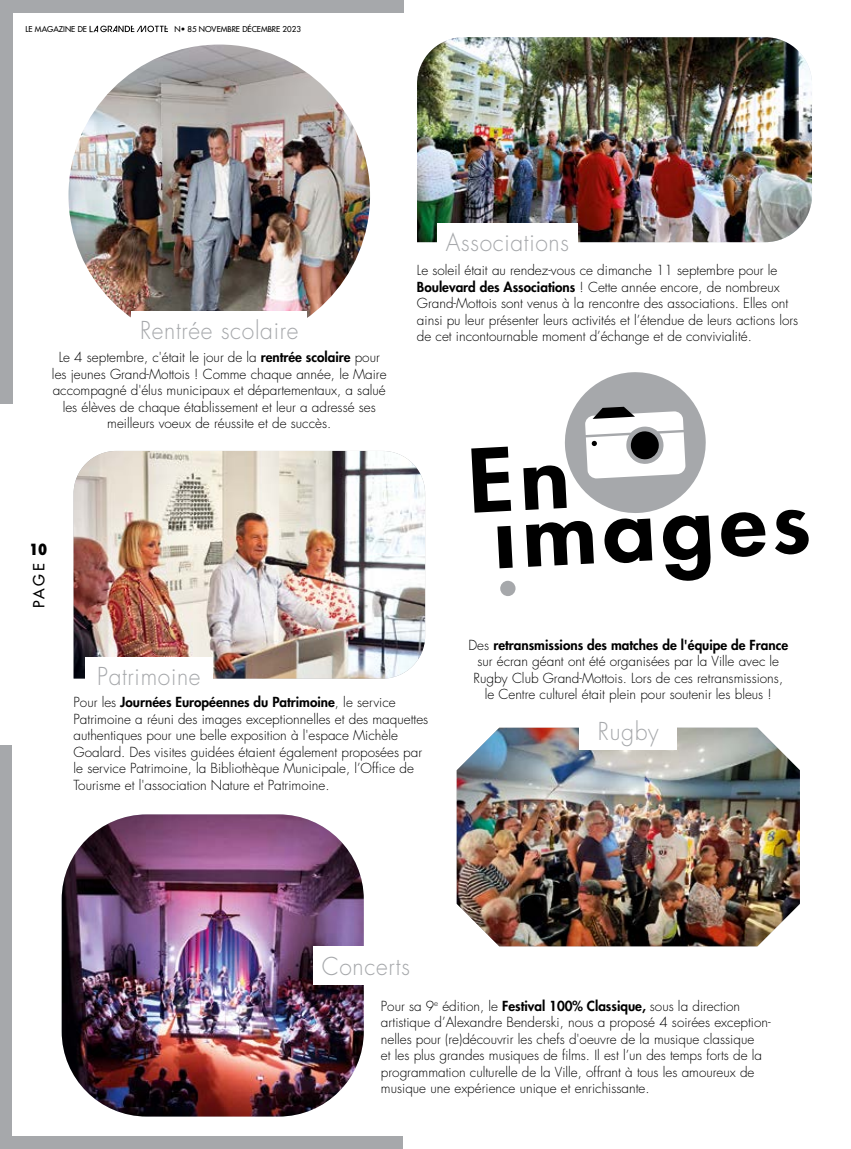
<style>
.page{position:relative;width:851px;height:1149px;background:#fff}
.page>*{position:absolute;margin:0;border:0;box-sizing:border-box;transform-origin:0 0}
.t1{font:300 24px "Futura Std";letter-spacing:.03em;color:#a6a8ab;scale:.95 1}
.t2{font:500 15px "Futura Std";color:#000}
.t3{font:800 condensed 15px "Futura Std";color:#000}
.t4{font:300 13.5px/16.5px "Futura Std";color:#000}
.t5{font:500 7.95px "Futura Std";color:#000}
.s1{font-weight:800}
</style>
<div class="page">
<div style="left:0;top:1135px;width:403px;height:13px;background:#a6a8ab"></div>
<div style="left:0;top:744px;width:11px;height:404px;background:#a6a8ab"></div>
<div style="left:0;top:0;width:13px;height:404px;background:#a6a8ab"></div>
<div style="left:0;top:0;width:404px;height:13px;background:#a6a8ab"></div>
<img style="left:417px;top:37px;width:394px;height:205px">
<img style="left:68px;top:45px;width:302px;height:301px;border-radius:150px">
<div style="left:132px;top:311px;width:175px;height:38px;background:#fff"></div>
<img style="left:62px;top:814px;width:302px;height:302px">
<svg style="left:471px;top:372px;width:338px;height:209px"></svg>
<div style="left:500px;top:580px;width:15px;height:16px;background:#a6a8ab;border-radius:50%"></div>
<div style="left:437px;top:223px;width:140px;height:38px;background:#fff"></div>
<img style="left:74px;top:451px;width:351px;height:227px">
<div style="left:85px;top:657px;width:128px;height:38px;background:#fff"></div>
<img style="left:456px;top:727px;width:343px;height:219px">
<div style="left:579px;top:711px;width:98px;height:38px;background:#fff"></div>
<div style="left:313px;top:946px;width:105px;height:38px;background:#fff"></div>
<svg style="left:89px;top:26px;width:79px;height:6px"></svg>
<p class="t5" style="left:26px;top:24px;width:63px">LE MAGAZINE DE</p>
<p class="t5" style="left:174px;top:24px;width:128px">N• 85 NOVEMBRE DÉCEMBRE 2023</p>
<h1 class="t1" style="left:140px;top:316px;width:168px">Rentrée scolaire</h1>
<p class="t4" style="left:52px;top:349px;width:336px;text-align:center">Le 4 septembre, c'était le jour de la <span class="s1">rentrée scolaire</span> pour les jeunes Grand-Mottois ! Comme chaque année, le Maire accompagné d'élus municipaux et départementaux, a salué les élèves de chaque établissement et leur a adressé ses meilleurs voeux de réussite et de succès.</p>
<h1 class="t1" style="left:446px;top:228px;width:131px">Associations</h1>
<p class="t4" style="left:417px;top:262px;width:382px">Le soleil était au rendez-vous ce dimanche 11 septembre pour le <span class="s1">Boulevard des Associations</span> ! Cette année encore, de nombreux Grand-Mottois sont venus à la rencontre des associations. Elles ont ainsi pu leur présenter leurs activités et l’étendue de leurs actions lors de cet incontournable moment d’échange et de convivialité.</p>
<p class="t3" style="left:29px;top:540px;width:20px">10</p>
<p class="t2" style="left:30px;top:607px;width:46px;rotate:-90deg">PAGE</p>
<h1 class="t1" style="left:97px;top:662px;width:110px">Patrimoine</h1>
<p class="t4" style="left:74px;top:694px;width:356px">Pour les <span class="s1">Journées Européennes du Patrimoine</span>, le service Patrimoine a réuni des images exceptionnelles et des maquettes authentiques pour une belle exposition à l'espace Michèle Goalard. Des visites guidées étaient également proposées par le service Patrimoine, la Bibliothèque Municipale, l’Office de Tourisme et l'association Nature et Patrimoine.</p>
<p class="t4" style="left:468px;top:636px;width:321px;text-align:center">Des <span class="s1">retransmissions des matches de l'équipe de France </span>sur écran géant ont été organisées par la Ville avec le Rugby Club Grand-Mottois. Lors de ces retransmissions, le Centre culturel était plein pour soutenir les bleus !</p>
<h1 class="t1" style="left:597px;top:716px;width:66px">Rugby</h1>
<h1 class="t1" style="left:322px;top:951px;width:94px">Concerts</h1>
<p class="t4" style="left:381px;top:997px;width:391px">Pour sa 9<sup>e</sup> édition, le <span class="s1">Festival 100% Classique,</span> sous la direction artistique d’Alexandre Benderski, nous a proposé 4 soirées exception&shy;nelles pour (re)découvrir les chefs d'oeuvre de la musique classique<br>et les plus grandes musiques de films. Il est l’un des temps forts de la programmation culturelle de la Ville, offrant à tous les amoureux de musique une expérience unique et enrichissante.</p>
</div>
